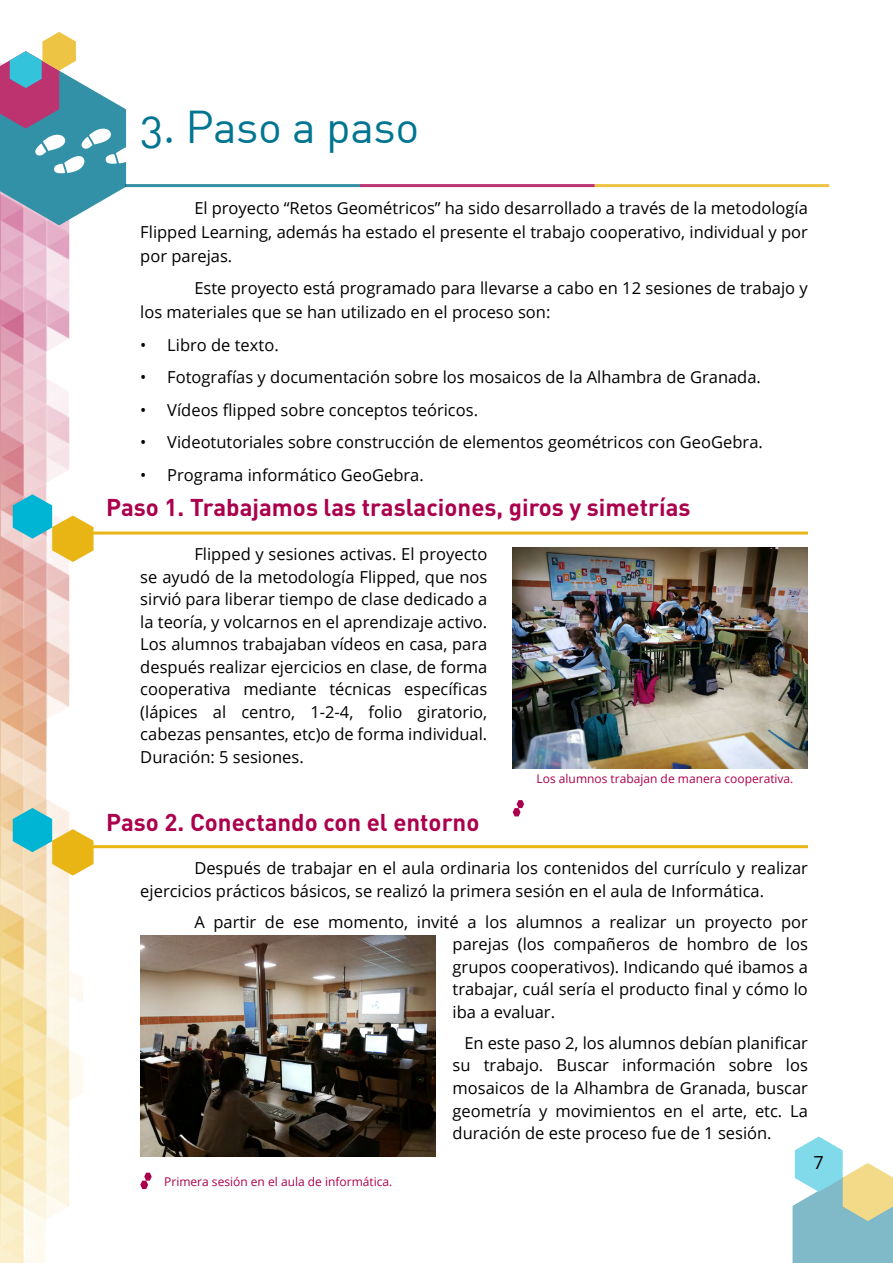
<style>
.page{position:relative;width:893px;height:1263px;background:#fff}
.page>*{position:absolute;margin:0;border:0;box-sizing:border-box;transform-origin:0 0}
.t1{font:45px "DIN Regular Alternate";letter-spacing:-.01em;color:#007591}
.t2{font:700 24px "DIN";color:#ab004d}
.t3{font:18px "Open Sans";color:#000}
.t4{font:16.5px/22.5px "Open Sans";color:#000;text-align:justify}
.t5{font:12px "Open Sans";color:#ab004d}
</style>
<div class="page">
<img style="left:0;top:225px;width:83px;height:1038px">
<hr style="left:125px;top:184px;width:235px;height:3px;background:#03758f">
<hr style="left:360px;top:184px;width:235px;height:3px;background:#ab004d">
<hr style="left:595px;top:184px;width:234px;height:3px;background:#e8b514">
<svg style="left:792px;top:1136px;width:101px;height:127px"></svg>
<svg style="left:0;top:32px;width:136px;height:193px"></svg>
<hr style="left:86px;top:531px;width:722px;height:3px;background:#e8b514">
<svg style="left:13px;top:494px;width:81px;height:68px"></svg>
<hr style="left:86px;top:845px;width:722px;height:3px;background:#e8b514">
<svg style="left:13px;top:808px;width:81px;height:67px;background:#b8cfa3"></svg>
<svg style="left:513px;top:800px;width:11px;height:16px"></svg>
<svg style="left:140px;top:1173px;width:12px;height:16px"></svg>
<img style="left:513px;top:547px;width:295px;height:222px">
<img style="left:140px;top:935px;width:296px;height:222px">
<h1 class="t1" style="left:140px;top:98px;width:280px">3. Paso a paso</h1>
<p class="t4" style="left:140px;top:195px;width:669px;line-height:24px;text-indent:54px">El proyecto “Retos Geométricos” ha sido desarrollado a través de la metodología Flipped Learning, además ha estado el presente el trabajo cooperativo, individual y por por parejas.</p>
<p class="t4" style="left:140px;top:276px;width:669px;line-height:24px;text-indent:54px">Este proyecto está programado para llevarse a cabo en 12 sesiones de trabajo y los materiales que se han utilizado en el proceso son:</p>
<p class="t4" style="left:140px;top:333px;width:140px">• Libro de texto.</p>
<p class="t4" style="left:140px;top:365px;width:622px">• Fotografías y documentación sobre los mosaicos de la Alhambra de Granada.</p>
<p class="t4" style="left:140px;top:398px;width:339px">• Vídeos flipped sobre conceptos teóricos.</p>
<p class="t4" style="left:140px;top:430px;width:624px">• Videotutoriales sobre construcción de elementos geométricos con GeoGebra.</p>
<p class="t4" style="left:140px;top:463px;width:285px">• Programa informático GeoGebra.</p>
<h2 class="t2" style="left:106px;top:491px;width:586px">Paso 1. Trabajamos las traslaciones, giros y simetrías</h2>
<p class="t4" style="left:140px;top:542px;width:348px;text-indent:54px">Flipped y sesiones activas. El proyecto se ayudó de la metodología Flipped, que nos sirvió para liberar tiempo de clase dedicado a la teoría, y volcarnos en el aprendizaje activo.<br>Los alumnos trabajaban vídeos en casa, para después realizar ejercicios en clase, de forma cooperativa mediante técnicas específicas (lápices al centro, 1-2-4, folio giratorio, cabezas pensantes, etc)o de forma individual.<br>Duración: 5 sesiones.</p>
<h2 class="t2" style="left:106px;top:807px;width:375px">Paso 2. Conectando con el entorno</h2>
<p class="t5" style="left:537px;top:770px;width:258px">Los alumnos trabajan de manera cooperativa.</p>
<p class="t4" style="left:140px;top:857px;width:669px;text-indent:54px">Después de trabajar en el aula ordinaria los contenidos del currículo y realizar ejercicios prácticos básicos, se realizó la primera sesión en el aula de Informática.</p>
<p class="t4" style="left:453px;top:910px;width:357px;text-indent:-258px">A partir de ese momento, invité a los alumnos a realizar un proyecto por parejas (los compañeros de hombro de los grupos cooperativos). Indicando qué ibamos a trabajar, cuál sería el producto final y cómo lo iba a evaluar.</p>
<p class="t4" style="left:453px;top:1031px;width:357px;text-indent:12px">En este paso 2, los alumnos debían planificar su trabajo. Buscar información sobre los mosaicos de la Alhambra de Granada, buscar geometría y movimientos en el arte, etc. La duración de este proceso fue de 1 sesión.</p>
<p class="t5" style="left:164px;top:1173px;width:230px">Primera sesión en el aula de informática.</p>
<p class="t3" style="left:813px;top:1150px;width:12px">7</p>
</div>
